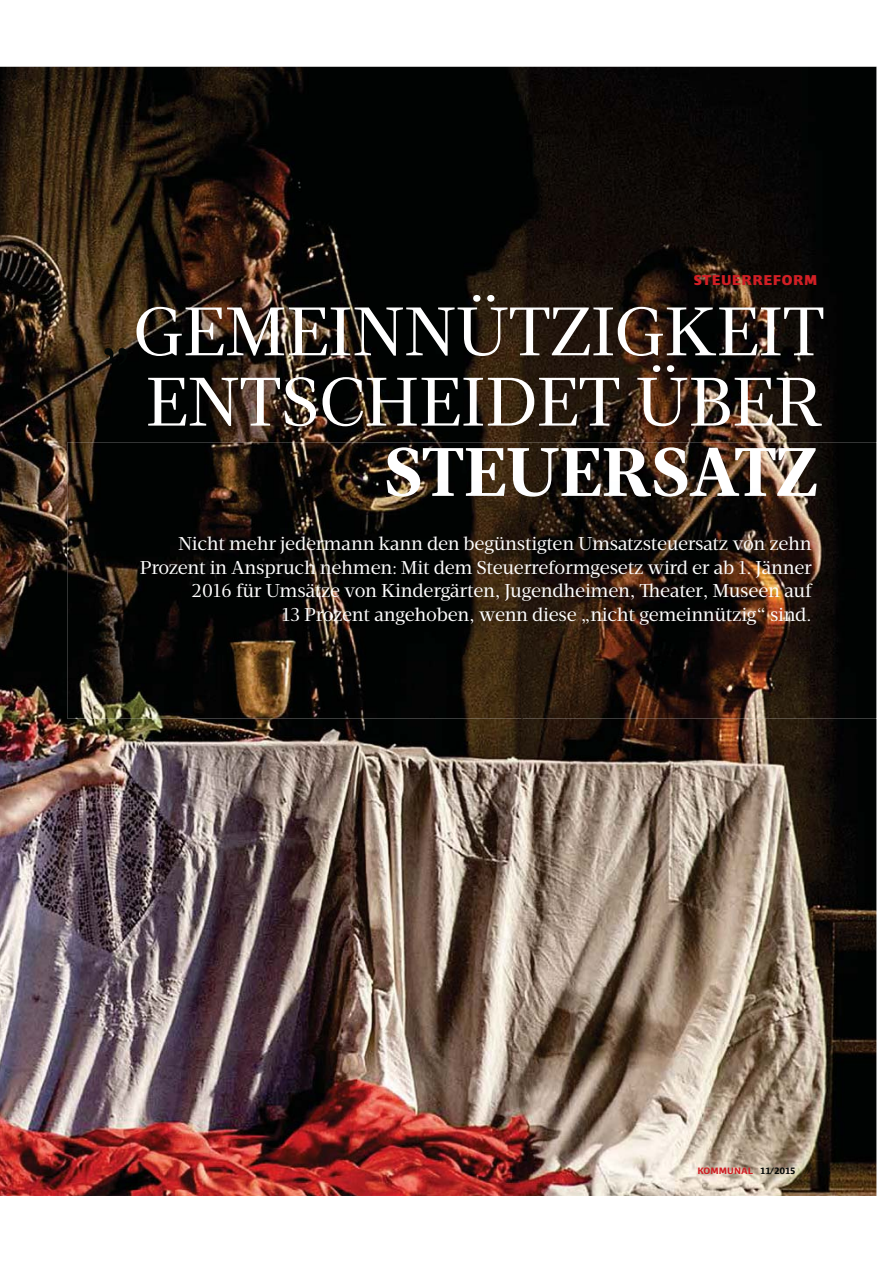
<style>
.page{position:relative;width:893px;height:1263px;background:#fff}
.page>*{position:absolute;margin:0;border:0;box-sizing:border-box;transform-origin:0 0}
.t1{font:70.35px/70.3px "Velino Text";letter-spacing:-.01em;color:#fff;text-align:right}
.t2{font:19.05px/23.4px "Velino Text";letter-spacing:-.015em;color:#fff;text-align:right}
.t3{font:800 14.7px "Ardoise Ptf";letter-spacing:.03em;color:#d11f25}
.t4{font:700 9.45px "Ardoise Ptf";letter-spacing:.005em;color:#030806}
.s1{color:#030806}
.s2{color:#d11f25}
.s3{font-weight:300}
</style>
<div class="page">
<img style="left:0;top:67px;width:876px;height:1129px">
<img style="left:67px;top:442px;width:810px;height:277px">
<img style="left:386px;top:447px;width:430px;height:50px">
<p class="t3" style="left:693px;top:274px;width:125px">STEUERREFORM</p>
<h1 class="t1" style="left:98px;top:302px;width:728px"><span class="s1">„</span>GEMEINNÜTZIGKEIT<br>ENTSCHEIDET ÜBER</h1>
<p class="t2" style="left:140px;top:534px;width:673px">Nicht mehr jedermann kann den begünstigten Umsatzsteuersatz von zehn Prozent in Anspruch nehmen: Mit dem Steuerreformgesetz wird er ab 1. Jänner 2016 für Umsätze von Kindergärten, Jugendheimen, Theater, Museen auf<br>13 Prozent angehoben, wenn diese „nicht gemeinnützig“ sind.</p>
<p class="t4" style="left:697px;top:1167px;width:135px"><span class="s2">KOMMUNAL</span> 11/2015 <span class="s3">//</span> 35</p>
</div>
